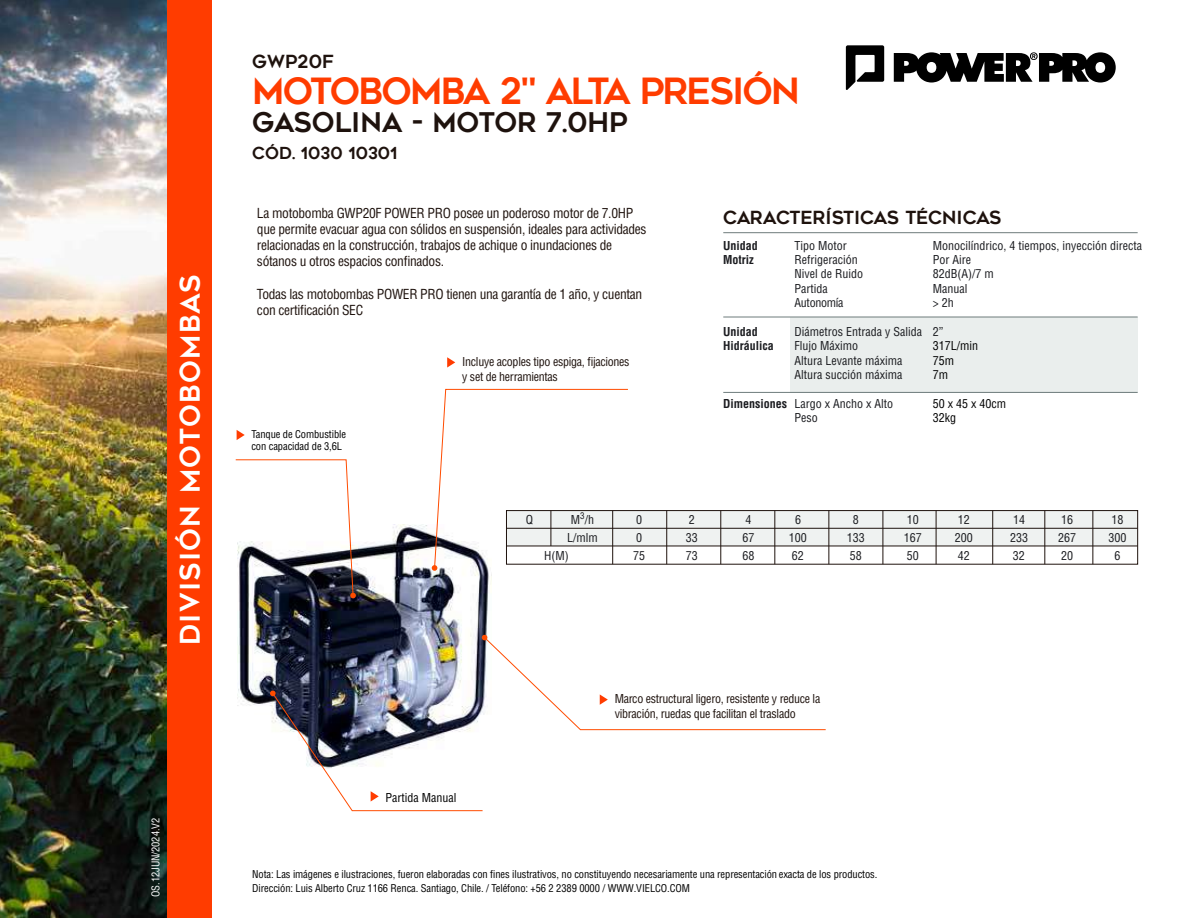
<style>
.page{position:relative;width:1188px;height:918px;background:#fff}
.page>*{position:absolute;margin:0;border:0;box-sizing:border-box;transform-origin:0 0}
.t1{font:36px "Geometos";letter-spacing:-.05em;color:#ff3c00}
.t2{font:27px "Geometos";color:#1e120d}
.t3{font:27px "Geometos";letter-spacing:.05em;color:#fff}
.t4{font:18px "Geometos";color:#1e120d}
.t5{font:16.5px "Geometos";color:#1e120d}
.t6{font:condensed 13.5px/16.2px "Helvetica LT Std";letter-spacing:-.025em;color:#1e120d}
.t7{font:condensed 12px/14.4px "Helvetica LT Std";color:#1a1b1f}
.t8{font:condensed 12px/14.4px "Helvetica LT Std";letter-spacing:-.025em;color:#1e120d}
.t9{font:condensed 12px/14.4px "Helvetica LT Std";color:#000}
.t10{font:700 condensed 12px/14.4px "Helvetica LT Std";color:#1a1b1f}
.t11{font:condensed 10.5px/12px "Helvetica LT Std";letter-spacing:-.01em;color:#000}
.t12{font:condensed 10.5px "Helvetica LT Std";letter-spacing:-.01em;color:#fff}
</style>
<div class="page">
<img style="left:237px;top:524px;width:254px;height:182px">
<img style="left:0;top:0;width:167px;height:918px">
<div style="left:791px;top:317px;width:347px;height:75px;background:#eaeeed"></div>
<hr style="left:723px;top:392px;width:415px;height:1px;background:#6e7c7c">
<div style="left:167px;top:0;width:45px;height:918px;background:#ff3c00"></div>
<hr style="left:723px;top:232px;width:415px;height:1px;background:#6e7c7c">
<hr style="left:723px;top:317px;width:415px;height:1px;background:#6e7c7c">
<svg style="left:237px;top:430px;width:8px;height:10px"></svg>
<svg style="left:235px;top:459px;width:121px;height:139px"></svg>
<svg style="left:270px;top:634px;width:556px;height:177px"></svg>
<svg style="left:846px;top:45px;width:38px;height:45px"></svg>
<svg style="left:894px;top:52px;width:222px;height:31px"></svg>
<div style="left:506px;top:511px;width:632px;height:35px;background:#eff2f1"></div>
<div style="left:506px;top:510px;width:632px;height:54px;border:1px solid #1e120d"></div>
<hr style="left:506px;top:528px;width:632px;height:1px;background:#1e120d">
<hr style="left:506px;top:546px;width:632px;height:1px;background:#1e120d">
<hr style="left:666px;top:511px;width:1px;height:53px;background:#1e120d">
<hr style="left:721px;top:511px;width:1px;height:53px;background:#1e120d">
<hr style="left:775px;top:511px;width:1px;height:53px;background:#1e120d">
<hr style="left:829px;top:511px;width:1px;height:53px;background:#1e120d">
<hr style="left:883px;top:511px;width:1px;height:53px;background:#1e120d">
<svg style="left:432px;top:389px;width:197px;height:182px"></svg>
<svg style="left:447px;top:357px;width:8px;height:11px"></svg>
<hr style="left:936px;top:511px;width:1px;height:53px;background:#1e120d">
<hr style="left:992px;top:511px;width:1px;height:53px;background:#1e120d">
<hr style="left:1045px;top:511px;width:1px;height:53px;background:#1e120d">
<hr style="left:1093px;top:511px;width:1px;height:53px;background:#1e120d">
<h2 class="t3" style="left:175px;top:645px;width:372px;rotate:-90deg">DIVISIÓN MOTOBOMBAS</h2>
<p class="t12" style="left:149px;top:897px;width:81px;rotate:-90deg">OS.12JUN/2024.V2</p>
<h3 class="t4" style="left:252px;top:52px;width:83px">GWP20F</h3>
<h1 class="t1" style="left:252px;top:70px;width:549px">MOTOBOMBA 2" ALTA PRESIÓN</h1>
<h2 class="t2" style="left:252px;top:107px;width:377px">GASOLINA - MOTOR 7.0HP</h2>
<p class="t5" style="left:252px;top:144px;width:147px">CÓD. 1030 10301</p>
<p class="t6" style="left:257px;top:205px;width:391px">La motobomba GWP20F POWER PRO posee un poderoso motor de 7.0HP que permite evacuar agua con sólidos en suspensión, ideales para actividades relacionadas en la construcción, trabajos de achique o inundaciones de sótanos u otros espacios confinados.</p>
<p class="t6" style="left:257px;top:286px;width:387px">Todas las motobombas POWER PRO tienen una garantía de 1 año, y cuentan con certificación SEC</p>
<p class="t11" style="left:251px;top:428px;width:96px">Tanque de Combustible con capacidad de 3,6L</p>
<p class="t8" style="left:462px;top:354px;width:169px">Incluye acoples tipo espiga, fijaciones y set de herramientas</p>
<h3 class="t4" style="left:723px;top:207px;width:280px">CARACTERÍSTICAS TÉCNICAS</h3>
<p class="t10" style="left:723px;top:238px;width:36px">Unidad<br>Motriz</p>
<p class="t7" style="left:933px;top:238px;width:211px">Monocilíndrico, 4 tiempos, inyección directa<br>Por Aire<br>82dB(A)/7 m<br>Manual<br>&gt; 2h</p>
<p class="t7" style="left:933px;top:324px;width:12px">2”</p>
<p class="t9" style="left:933px;top:339px;width:47px">317L/min<br>75m<br>7m</p>
<p class="t9" style="left:933px;top:396px;width:75px">50 x 45 x 40cm<br>32kg</p>
<p class="t7" style="left:795px;top:238px;width:70px">Tipo Motor<br>Refrigeración<br>Nivel de Ruido<br>Partida<br>Autonomía</p>
<p class="t7" style="left:795px;top:324px;width:129px">Diámetros Entrada y Salida<br>Flujo Máximo<br>Altura Levante máxima<br>Altura succión máxima</p>
<p class="t7" style="left:795px;top:396px;width:100px">Largo x Ancho x Alto<br>Peso</p>
<p class="t10" style="left:723px;top:324px;width:52px">Unidad<br>Hidráulica</p>
<p class="t10" style="left:723px;top:396px;width:65px">Dimensiones</p>
<p class="t7" style="left:526px;top:512px;width:9px">Q</p>
<p class="t7" style="left:571px;top:512px;width:25px">M<sup>3</sup>/h</p>
<p class="t7" style="left:636px;top:512px;width:7px">0</p>
<p class="t7" style="left:689px;top:512px;width:7px">2</p>
<p class="t7" style="left:745px;top:512px;width:7px">4</p>
<p class="t7" style="left:795px;top:512px;width:7px">6</p>
<p class="t7" style="left:853px;top:512px;width:7px">8</p>
<p class="t7" style="left:907px;top:512px;width:13px">10</p>
<p class="t7" style="left:958px;top:512px;width:13px">12</p>
<p class="t7" style="left:1013px;top:512px;width:13px">14</p>
<p class="t7" style="left:1061px;top:512px;width:13px">16</p>
<p class="t7" style="left:1112px;top:512px;width:13px">18</p>
<p class="t7" style="left:567px;top:530px;width:32px">L/mlm</p>
<p class="t7" style="left:636px;top:530px;width:7px">0</p>
<p class="t7" style="left:686px;top:530px;width:13px">33</p>
<p class="t7" style="left:742px;top:530px;width:13px">67</p>
<p class="t7" style="left:789px;top:530px;width:19px">100</p>
<p class="t7" style="left:847px;top:530px;width:19px">133</p>
<p class="t7" style="left:904px;top:530px;width:19px">167</p>
<p class="t7" style="left:955px;top:530px;width:19px">200</p>
<p class="t7" style="left:1010px;top:530px;width:19px">233</p>
<p class="t7" style="left:1058px;top:530px;width:19px">267</p>
<p class="t7" style="left:1109px;top:530px;width:19px">300</p>
<p class="t7" style="left:544px;top:548px;width:26px">H(M)</p>
<p class="t7" style="left:633px;top:548px;width:13px">75</p>
<p class="t7" style="left:686px;top:548px;width:13px">73</p>
<p class="t7" style="left:742px;top:548px;width:13px">68</p>
<p class="t7" style="left:792px;top:548px;width:13px">62</p>
<p class="t7" style="left:850px;top:548px;width:13px">58</p>
<p class="t7" style="left:907px;top:548px;width:13px">50</p>
<p class="t7" style="left:958px;top:548px;width:13px">42</p>
<p class="t7" style="left:1013px;top:548px;width:13px">32</p>
<p class="t7" style="left:1061px;top:548px;width:13px">20</p>
<p class="t7" style="left:1115px;top:548px;width:7px">6</p>
<p class="t9" style="left:385px;top:790px;width:72px">Partida Manual</p>
<p class="t8" style="left:615px;top:692px;width:207px">Marco estructural ligero, resistente y reduce la vibración, ruedas que facilitan el traslado</p>
<p class="t11" style="left:252px;top:868px;width:627px">Nota: Las imágenes e ilustraciones, fueron elaboradas con fines ilustrativos, no constituyendo necesariamente una representación exacta de los productos.</p>
<p class="t11" style="left:252px;top:882px;width:439px">Dirección: Luis Alberto Cruz 1166 Renca. Santiago, Chile. / Teléfono: +56 2 2389 0000 / WWW.VIELCO.COM</p>
</div>
